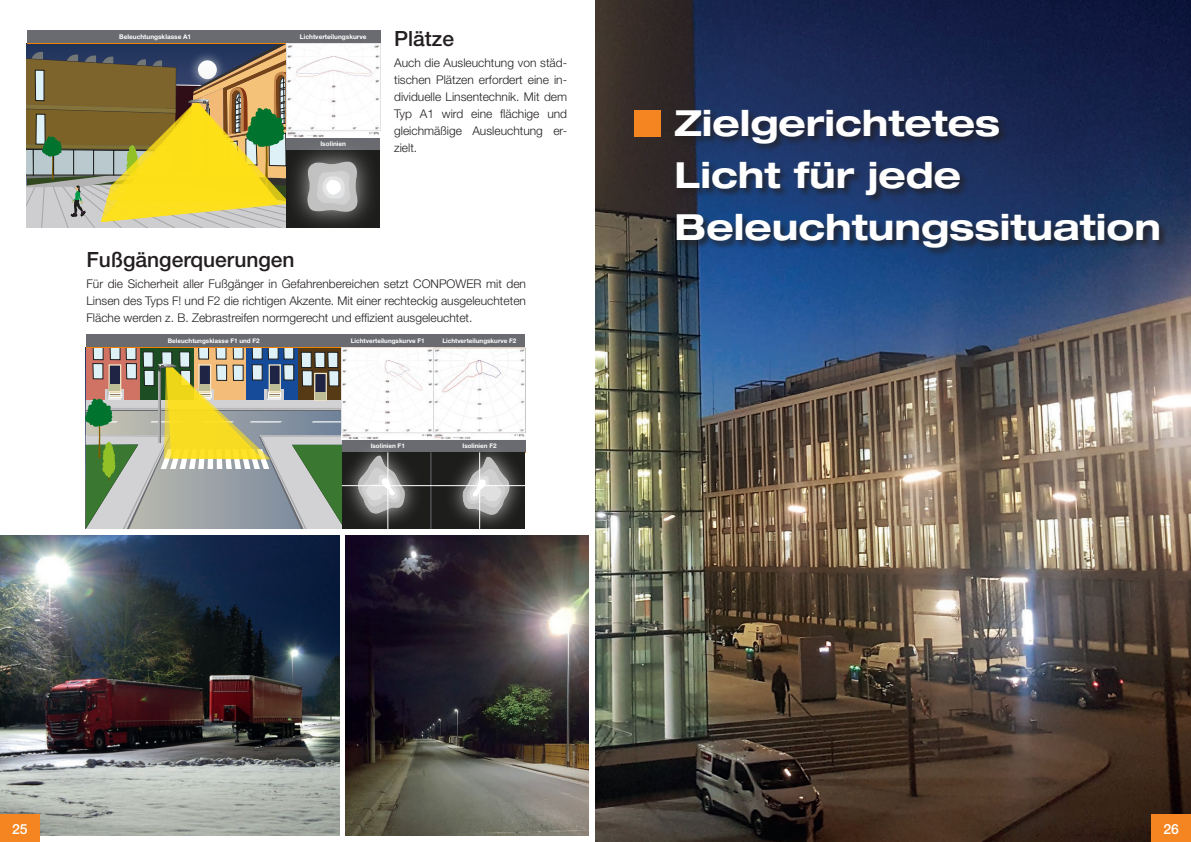
<style>
.page{position:relative;width:1191px;height:842px;background:#fff}
.page>*{position:absolute;margin:0;border:0;box-sizing:border-box;transform-origin:0 0}
.t1{font:700 expanded 36px "Helvetica Neue";color:#fff}
.t2{font:500 21px "Helvetica Neue";color:#231f20}
.t3{font:500 14px "Helvetica Neue";color:#fff}
.t4{font:300 12px/17px "Helvetica Neue";color:#231f20;text-align:justify}
.t5{font:700 6.5px "Helvetica Neue";color:#fff}
.t6{font:700 6.3px "Helvetica Neue";color:#fff}
</style>
<div class="page">
<img style="left:0;top:536px;width:339px;height:299px">
<img style="left:595px;top:0;width:596px;height:842px">
<div style="left:0;top:814px;width:40px;height:28px;background:#f58520"></div>
<div style="left:1151px;top:814px;width:40px;height:28px;background:#f58520"></div>
<div style="left:342px;top:439px;width:92px;height:13px;background:#696b70"></div>
<div style="left:434px;top:439px;width:91px;height:13px;background:#696b70"></div>
<hr style="left:86px;top:347px;width:438px;height:1px;background:#f08200">
<div style="left:86px;top:335px;width:438px;height:12px;background:#696b70"></div>
<img style="left:405px;top:348px;width:120px;height:91px">
<svg style="left:430px;top:452px;width:3px;height:77px"></svg>
<div style="left:433px;top:452px;width:92px;height:77px;background:#1d1d1b"></div>
<img style="left:405px;top:430px;width:25px;height:99px">
<img style="left:437px;top:431px;width:89px;height:98px">
<svg style="left:462px;top:457px;width:47px;height:58px;background:#9d9d9d"></svg>
<hr style="left:431px;top:452px;width:1px;height:77px;background:#696b70">
<hr style="left:342px;top:485px;width:92px;height:1px;background:#fff">
<hr style="left:479px;top:452px;width:1px;height:77px;background:#fff">
<hr style="left:434px;top:485px;width:91px;height:1px;background:#fff">
<svg style="left:86px;top:347px;width:319px;height:182px;background:#a6a992"></svg>
<svg style="left:27px;top:44px;width:259px;height:184px;background:#a39754"></svg>
<hr style="left:27px;top:43px;width:353px;height:1px;background:#f08200">
<div style="left:27px;top:30px;width:353px;height:13px;background:#696b70"></div>
<img style="left:286px;top:43px;width:94px;height:89px">
<img style="left:277px;top:132px;width:103px;height:96px">
<img style="left:300px;top:154px;width:67px;height:67px">
<svg style="left:307px;top:161px;width:51px;height:51px;background:#bebebe"></svg>
<img style="left:346px;top:536px;width:243px;height:299px">
<div style="left:674px;top:109px;width:494px;height:148px;background:#231f20;opacity:.75"></div>
<div style="left:634px;top:110px;width:26px;height:26px;background:#f58520"></div>
<p class="t5" style="left:119px;top:32px;width:74px">Beleuchtungsklasse A1</p>
<p class="t5" style="left:300px;top:32px;width:68px">Lichtverteilungskurve</p>
<p class="t5" style="left:320px;top:140px;width:27px">Isolinien</p>
<p class="t2" style="left:394px;top:26px;width:61px">Plätze</p>
<p class="t4" style="left:394px;top:54px;width:174px">Auch die Ausleuchtung von städ&shy;tischen Plätzen erfordert eine in&shy;dividuelle Linsentechnik. Mit dem Typ A1 wird eine flächige und gleichmäßige Ausleuchtung er&shy;zielt.</p>
<p class="t2" style="left:86px;top:247px;width:210px">Fußgängerquerungen</p>
<p class="t4" style="left:86px;top:275px;width:441px">Für die Sicherheit aller Fußgänger in Gefahrenbereichen setzt CONPOWER mit den Linsen des Typs F! und F2 die richtigen Akzente. Mit einer rechteckig ausgeleuchteten Fläche werden z. B. Zebrastreifen normgerecht und effizient ausgeleuchtet.</p>
<p class="t6" style="left:168px;top:337px;width:93px">Beleuchtungsklasse F1 und F2</p>
<p class="t6" style="left:351px;top:337px;width:76px">Lichtverteilungskurve F1</p>
<p class="t6" style="left:442px;top:337px;width:76px">Lichtverteilungskurve F2</p>
<p class="t6" style="left:371px;top:442px;width:36px">Isolinien F1</p>
<p class="t6" style="left:462px;top:442px;width:36px">Isolinien F2</p>
<p class="t1" style="left:674px;top:101px;width:327px">Zielgerichtetes</p>
<p class="t1" style="left:674px;top:153px;width:288px">Licht für jede</p>
<p class="t1" style="left:674px;top:205px;width:488px">Beleuchtungssituation</p>
<p class="t3" style="left:12px;top:820px;width:17px">25</p>
<p class="t3" style="left:1163px;top:820px;width:17px">26</p>
</div>
